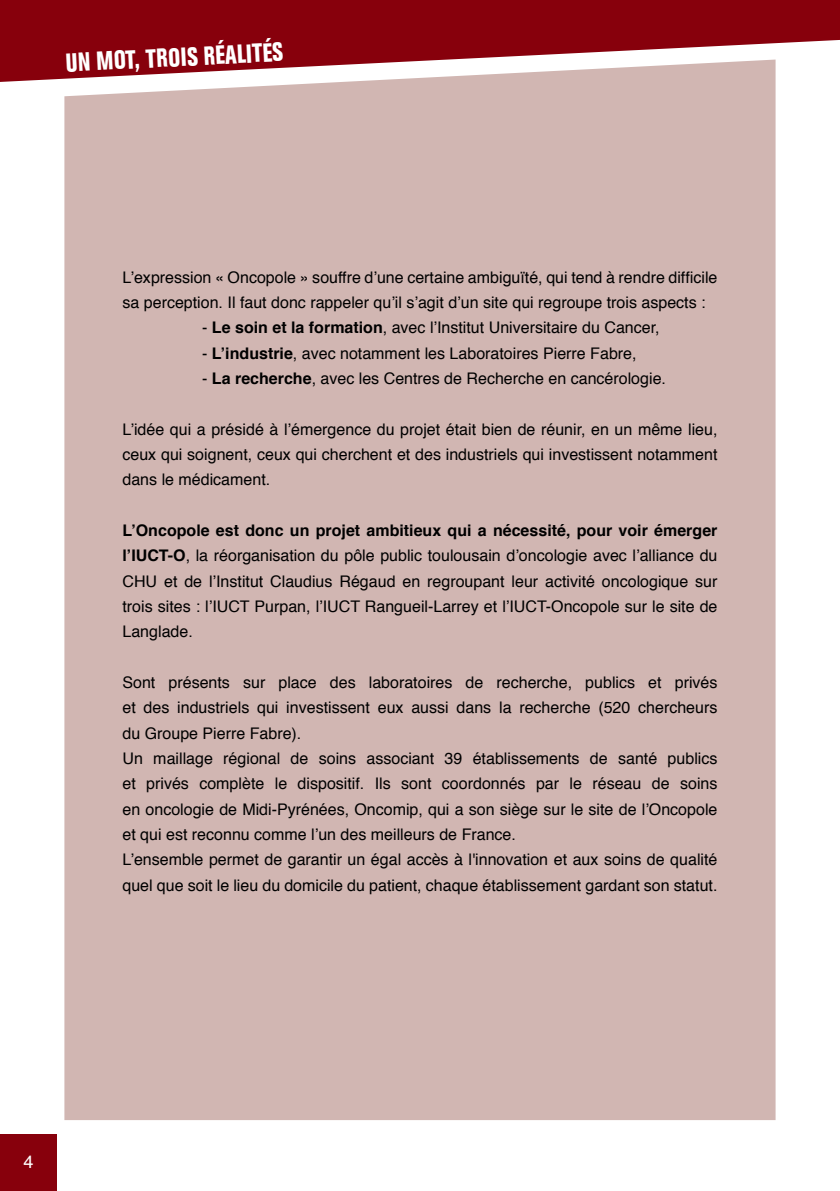
<style>
.page{position:relative;width:840px;height:1191px;background:#fff}
.page>*{position:absolute;margin:0;border:0;box-sizing:border-box;transform-origin:0 0}
.t1{font:800 condensed 26px "Akzidenz Grotesk BE";color:#fff;scale:.85 1}
.t2{font:18px "Helvetica";color:#fff}
.t3{font:16px/25.4px "Helvetica";color:#000}
.s1{font-weight:700}
</style>
<div class="page">
<div style="left:0;top:1134px;width:57px;height:57px;background:#87000c"></div>
<svg style="left:0;top:0;width:839px;height:86px;background:#941c27"></svg>
<div style="left:64px;top:60px;width:711px;height:1060px;background:#d1b6b2"></div>
<p class="t1" style="left:65px;top:48px;width:257px;rotate:-3deg">UN MOT, TROIS RÉALITÉS</p>
<p class="t3" style="left:122px;top:265px;width:596px">L’expression « Oncopole » souffre d’une certaine ambiguïté, qui tend à rendre difficile sa perception. Il faut donc rappeler qu’il s’agit d’un site qui regroupe trois aspects :</p>
<p class="t3" style="left:202px;top:315px;width:459px">- <span class="s1">Le soin et la formation</span>, avec l’Institut Universitaire du Cancer,</p>
<p class="t3" style="left:202px;top:341px;width:435px">- <span class="s1">L’industrie</span>, avec notamment les Laboratoires Pierre Fabre,</p>
<p class="t3" style="left:202px;top:366px;width:465px">- <span class="s1">La recherche</span>, avec les Centres de Recherche en cancérologie.</p>
<p class="t3" style="left:122px;top:417px;width:596px;text-align:justify">L’idée qui a présidé à l’émergence du projet était bien de réunir, en un même lieu, ceux qui soignent, ceux qui cherchent et des industriels qui investissent notamment dans le médicament.</p>
<p class="t3" style="left:122px;top:518px;width:596px;text-align:justify"><span class="s1">L’Oncopole est donc un projet ambitieux qui a nécessité, pour voir émerger l’IUCT-O</span>, la réorganisation du pôle public toulousain d’oncologie avec l’alliance du CHU et de l’Institut Claudius Régaud en regroupant leur activité oncologique sur trois sites : l’IUCT Purpan, l’IUCT Rangueil-Larrey et l’IUCT-Oncopole sur le site de Langlade.</p>
<p class="t3" style="left:122px;top:670px;width:596px">Sont présents sur place des laboratoires de recherche, publics et privés</p>
<p class="t3" style="left:122px;top:695px;width:596px">et des industriels qui investissent eux aussi dans la recherche (520 chercheurs</p>
<p class="t3" style="left:122px;top:721px;width:180px">du Groupe Pierre Fabre).</p>
<p class="t3" style="left:122px;top:746px;width:596px">Un maillage régional de soins associant 39 établissements de santé publics et privés complète le dispositif. Ils sont coordonnés par le réseau de soins</p>
<p class="t3" style="left:122px;top:797px;width:596px">en oncologie de Midi-Pyrénées, Oncomip, qui a son siège sur le site de l’Oncopole</p>
<p class="t3" style="left:122px;top:822px;width:395px">et qui est reconnu comme l’un des meilleurs de France.</p>
<p class="t3" style="left:122px;top:847px;width:596px">L’ensemble permet de garantir un égal accès à l'innovation et aux soins de qualité quel que soit le lieu du domicile du patient, chaque établissement gardant son statut.</p>
<p class="t2" style="left:23px;top:1147px;width:12px">4</p>
</div>
